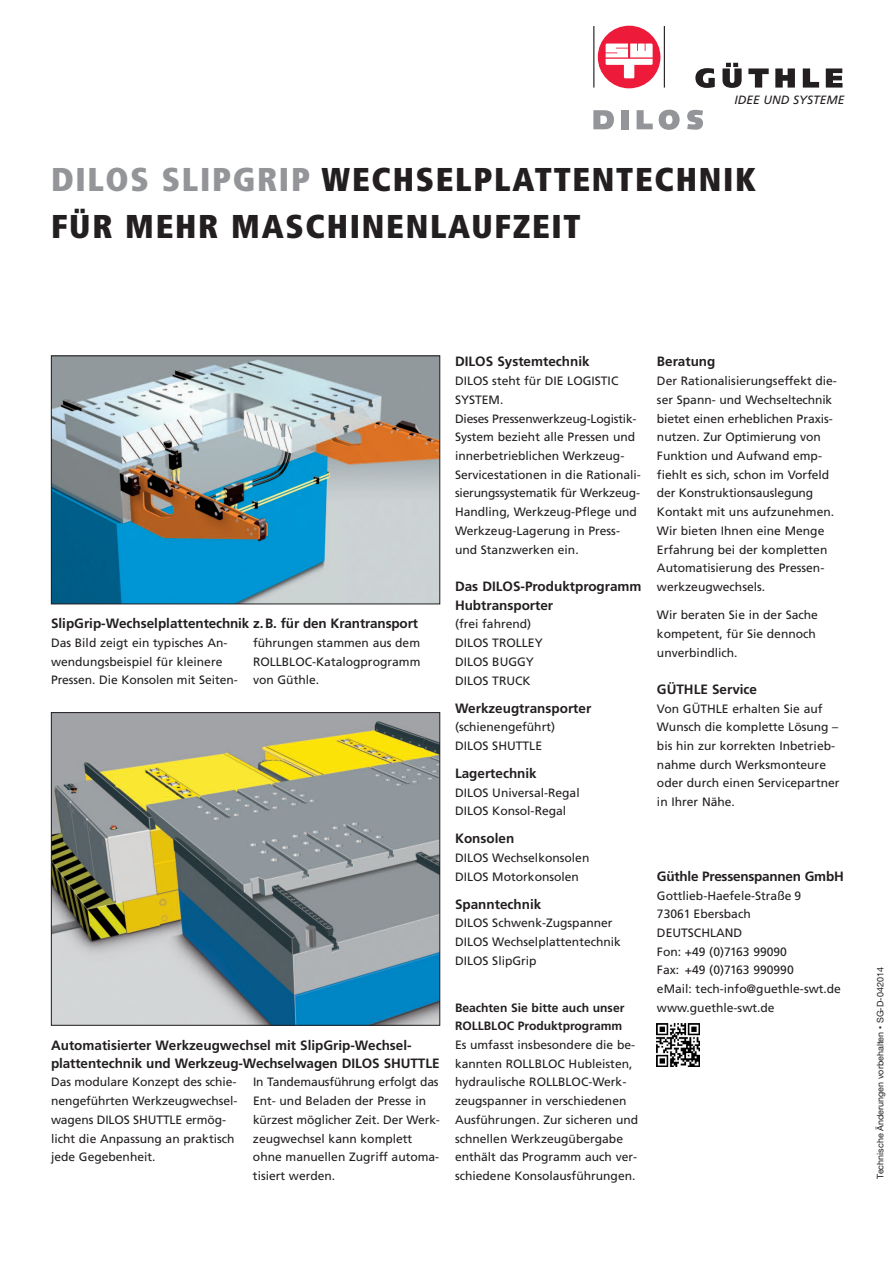
<style>
.page{position:relative;width:893px;height:1263px;background:#fff}
.page>*{position:absolute;margin:0;border:0;box-sizing:border-box;transform-origin:0 0}
.t1{font:900 condensed 33px/46.8px "Frutiger";letter-spacing:.05em;color:#231f20}
.t2{font:700 13.5px/18.8px "Frutiger";color:#231f20}
.t3{font:12.15px/18.8px "Frutiger";color:#231f20}
.t4{font:700 12.15px/18.8px "Frutiger";color:#231f20}
.t5{font:italic 12px "Frutiger";color:#231f20}
.t6{font:9px "Helvetica Neue";color:#231f20}
.s1{color:#939598}
.s2{font-size:6px}
</style>
<div class="page">
<hr style="left:593px;top:26px;width:1px;height:62px;background:#231f20">
<hr style="left:664px;top:26px;width:1px;height:62px;background:#231f20">
<svg style="left:695px;top:68px;width:20px;height:20px"></svg>
<svg style="left:722px;top:63px;width:20px;height:25px"></svg>
<svg style="left:826px;top:68px;width:16px;height:20px"></svg>
<svg style="left:748px;top:68px;width:21px;height:20px"></svg>
<svg style="left:775px;top:68px;width:20px;height:20px"></svg>
<svg style="left:803px;top:68px;width:16px;height:20px"></svg>
<div style="left:598px;top:26px;width:62px;height:62px;background:#ed1a3a;border-radius:50%"></div>
<svg style="left:606px;top:44px;width:47px;height:34px"></svg>
<svg style="left:593px;top:110px;width:21px;height:19px"></svg>
<div style="left:621px;top:110px;width:7px;height:19px;background:#939598"></div>
<svg style="left:637px;top:110px;width:16px;height:19px"></svg>
<svg style="left:659px;top:110px;width:21px;height:20px"></svg>
<svg style="left:687px;top:110px;width:16px;height:20px"></svg>
<img style="left:53px;top:714px;width:385px;height:309px">
<div style="left:51px;top:712px;width:389px;height:313px;border:1px solid #231f20"></div>
<img style="left:53px;top:357px;width:385px;height:245px">
<div style="left:51px;top:355px;width:389px;height:249px;border:1px solid #231f20"></div>
<svg style="left:699px;top:1024px;width:1px;height:42px"></svg>
<img style="left:657px;top:1024px;width:42px;height:42px">
<p class="t5" style="left:734px;top:95px;width:112px">IDEE UND SYSTEME</p>
<h1 class="t1" style="left:51px;top:159px;width:706px"><span class="s1">DILOS SLIPGRIP</span> WECHSELPLATTENTECHNIK<br>FÜR MEHR MASCHINENLAUFZEIT</h1>
<p class="t2" style="left:51px;top:615px;width:368px">SlipGrip-Wechselplattentechnik z.B. für den Krantransport</p>
<p class="t3" style="left:51px;top:634px;width:188px">Das Bild zeigt ein typisches An&shy;wendungsbeispiel für kleinere<br>Pressen. Die Konsolen mit Seiten-</p>
<p class="t3" style="left:253px;top:634px;width:169px;text-align:justify">führungen stammen aus dem ROLLBLOC-Katalogprogramm von Güthle.</p>
<p class="t2" style="left:51px;top:1036px;width:390px">Automatisierter Werkzeugwechsel mit SlipGrip-Wechsel&shy;plattentechnik und Werkzeug-Wechselwagen DILOS SHUTTLE</p>
<p class="t3" style="left:51px;top:1074px;width:188px">Das modulare Konzept des schie&shy;nengeführten Werkzeugwechsel&shy;wagens DILOS SHUTTLE ermög&shy;licht die Anpassung an praktisch jede Gegebenheit.</p>
<p class="t3" style="left:253px;top:1074px;width:188px">In Tandemausführung erfolgt das<br>Ent- und Beladen der Presse in kürzest möglicher Zeit. Der Werk&shy;zeugwechsel kann komplett ohne manuellen Zugriff automa&shy;tisiert werden.</p>
<p class="t2" style="left:455px;top:353px;width:136px">DILOS Systemtechnik</p>
<p class="t3" style="left:455px;top:372px;width:187px">DILOS steht für DIE LOGISTIC<br>SYSTEM.<br>Dieses Pressenwerkzeug-Logistik-<br>System bezieht alle Pressen und innerbetrieblichen Werkzeug-<br>Servicestationen in die Rationali&shy;sierungssystematik für Werkzeug-<br>Handling, Werkzeug-Pflege und<br>Werkzeug-Lagerung in Press&shy;und Stanzwerken ein.</p>
<p class="t2" style="left:455px;top:578px;width:188px">Das DILOS-Produktprogramm<br>Hubtransporter</p>
<p class="t3" style="left:455px;top:616px;width:89px">(frei fahrend)<br>DILOS TROLLEY<br>DILOS BUGGY<br>DILOS TRUCK</p>
<p class="t2" style="left:455px;top:699px;width:138px">Werkzeugtransporter</p>
<p class="t3" style="left:455px;top:719px;width:102px">(schienengeführt)<br>DILOS SHUTTLE</p>
<p class="t2" style="left:455px;top:765px;width:83px">Lagertechnik</p>
<p class="t3" style="left:455px;top:784px;width:126px">DILOS Universal-Regal<br>DILOS Konsol-Regal</p>
<p class="t2" style="left:455px;top:830px;width:61px">Konsolen</p>
<p class="t3" style="left:455px;top:849px;width:136px">DILOS Wechselkonsolen<br>DILOS Motorkonsolen</p>
<p class="t2" style="left:455px;top:896px;width:88px">Spanntechnik</p>
<p class="t3" style="left:455px;top:915px;width:168px">DILOS Schwenk-Zugspanner<br>DILOS Wechselplattentechnik<br>DILOS SlipGrip</p>
<p class="t4" style="left:455px;top:999px;width:171px">Beachten Sie bitte auch unser<br>ROLLBLOC Produktprogramm</p>
<p class="t3" style="left:455px;top:1036px;width:185px">Es umfasst insbesondere die be&shy;kannten ROLLBLOC Hubleisten, hydraulische ROLLBLOC-Werk&shy;zeugspanner in verschiedenen<br>Ausführungen. Zur sicheren und schnellen Werkzeugübergabe enthält das Programm auch ver&shy;schiedene Konsolausführungen.</p>
<p class="t2" style="left:657px;top:353px;width:60px">Beratung</p>
<p class="t3" style="left:657px;top:372px;width:181px">Der Rationalisierungseffekt die&shy;ser Spann- und Wechseltechnik bietet einen erheblichen Praxis&shy;nutzen. Zur Optimierung von<br>Funktion und Aufwand emp&shy;fiehlt es sich, schon im Vorfeld der Konstruktionsauslegung<br>Kontakt mit uns aufzunehmen.<br>Wir bieten Ihnen eine Menge<br>Erfahrung bei der kompletten<br>Automatisierung des Pressen&shy;werkzeugwechsels.</p>
<p class="t3" style="left:657px;top:606px;width:163px">Wir beraten Sie in der Sache kompetent, für Sie dennoch unverbindlich.</p>
<p class="t2" style="left:657px;top:681px;width:102px">GÜTHLE Service</p>
<p class="t3" style="left:657px;top:700px;width:184px">Von GÜTHLE erhalten Sie auf<br>Wunsch die komplette Lösung – bis hin zur korrekten Inbetrieb&shy;nahme durch Werksmonteure oder durch einen Servicepartner in Ihrer Nähe.</p>
<p class="t2" style="left:657px;top:868px;width:188px">Güthle Pressenspannen GmbH</p>
<p class="t3" style="left:657px;top:887px;width:185px">Gottlieb-Haefele-Straße 9<br>73061 Ebersbach<br>DEUTSCHLAND<br>Fon: +49 (0)7163 99090<br>Fax: +49 (0)7163 990990<br>eMail: tech-info@guethle-swt.de www.guethle-swt.de</p>
<p class="t6" style="left:877px;top:1178px;width:213px;rotate:-90deg">Technische Änderungen vorbehalten <span class="s2">•</span> SG-D-042014</p>
</div>
